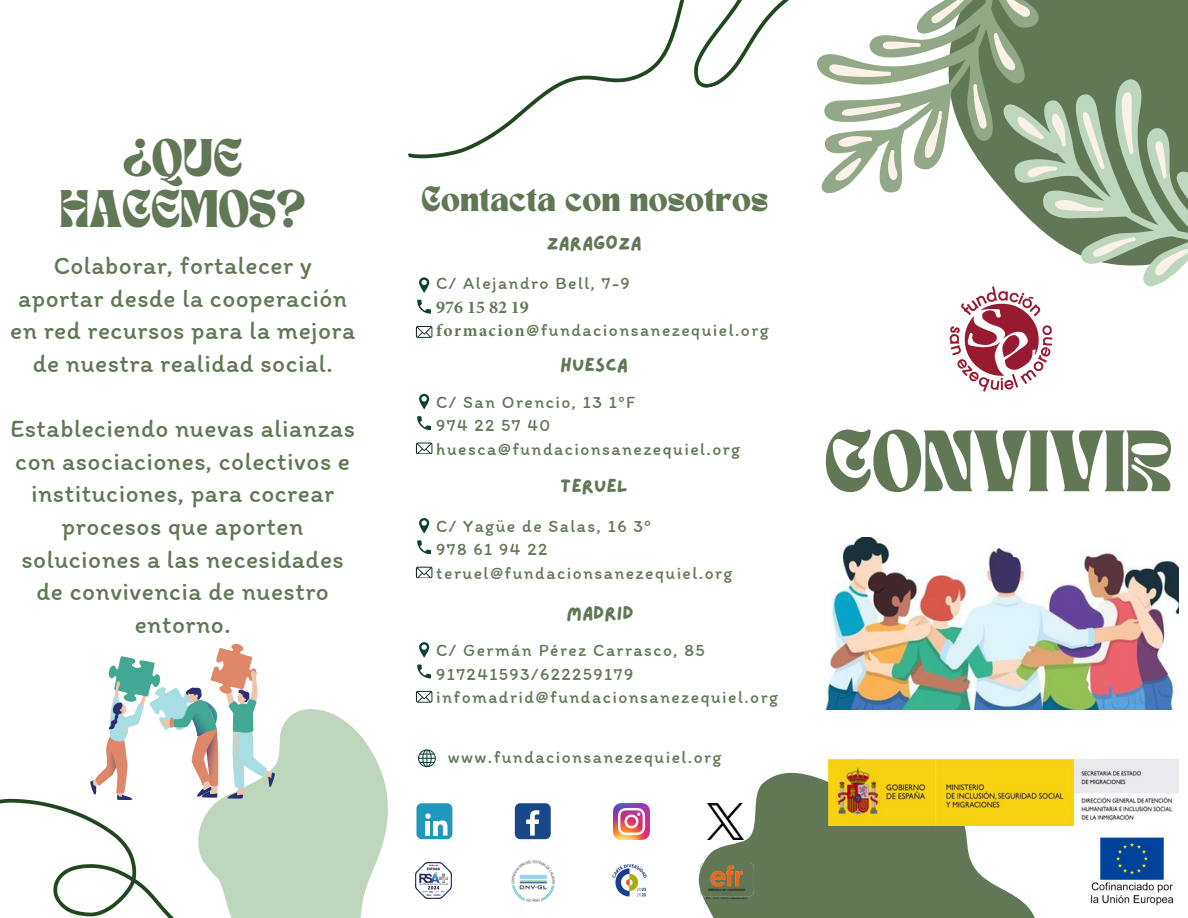
<style>
.page{position:relative;width:1188px;height:918px;background:#fff}
.page>*{position:absolute;margin:0;border:0;box-sizing:border-box;transform-origin:0 0}
.t1{font:60.75px "TANNIMBUS";color:#617755}
.t2{font:36.9px/50.7px "TANNIMBUS";color:#617755;text-align:center}
.t3{font:25.35px/32.5px "Itim";letter-spacing:.02em;color:#617755;text-align:center}
.t4{font:24.45px "TANNIMBUS";letter-spacing:.02em;color:#617755}
.t5{font:19.35px "Lazydog";color:#617755}
.t6{font:700 18px "Minion Pro";color:#617755}
.t7{font:17.55px/23.7px "Itim";letter-spacing:.085em;color:#617755}
.s1{font-family:"Minion Pro";font-weight:700}
</style>
<div class="page">
<svg style="left:408px;top:0;width:381px;height:159px"></svg>
<svg style="left:0;top:767px;width:453px;height:150px"></svg>
<img style="left:824px;top:538px;width:355px;height:172px">
<svg style="left:817px;top:54px;width:11px;height:139px"></svg>
<svg style="left:828px;top:0;width:360px;height:287px"></svg>
<svg style="left:623px;top:759px;width:473px;height:159px;fill:#617755"></svg>
<svg style="left:159px;top:690px;width:268px;height:228px;fill:#bdd6bd"></svg>
<svg style="left:417px;top:300px;width:14px;height:13px"></svg>
<svg style="left:419px;top:277px;width:10px;height:16px"></svg>
<svg style="left:416px;top:326px;width:16px;height:11px"></svg>
<svg style="left:418px;top:749px;width:18px;height:18px"></svg>
<svg style="left:417px;top:416px;width:14px;height:14px"></svg>
<svg style="left:419px;top:394px;width:10px;height:15px"></svg>
<svg style="left:416px;top:443px;width:16px;height:11px"></svg>
<svg style="left:417px;top:540px;width:14px;height:14px"></svg>
<svg style="left:419px;top:518px;width:10px;height:16px"></svg>
<svg style="left:416px;top:567px;width:16px;height:11px"></svg>
<svg style="left:417px;top:665px;width:14px;height:13px"></svg>
<svg style="left:419px;top:642px;width:10px;height:16px"></svg>
<svg style="left:416px;top:691px;width:16px;height:11px"></svg>
<img style="left:948px;top:286px;width:107px;height:106px">
<img style="left:829px;top:760px;width:350px;height:65px">
<svg style="left:90px;top:643px;width:185px;height:157px"></svg>
<div style="left:416px;top:803px;width:36px;height:36px;background:#2197bd;border-radius:5px"></div>
<svg style="left:425px;top:813px;width:23px;height:23px"></svg>
<div style="left:515px;top:803px;width:36px;height:36px;background:#1a4789;border-radius:5px"></div>
<svg style="left:526px;top:810px;width:13px;height:26px"></svg>
<img style="left:613px;top:803px;width:36px;height:36px">
<img style="left:708px;top:803px;width:35px;height:36px">
<img style="left:416px;top:862px;width:36px;height:36px">
<img style="left:511px;top:859px;width:44px;height:43px">
<img style="left:612px;top:862px;width:35px;height:36px">
<img style="left:700px;top:864px;width:53px;height:35px">
<img style="left:1089px;top:836px;width:85px;height:70px">
<p class="t2" style="left:60px;top:137px;width:247px">¿QUE<br>HACEMOS?</p>
<h1 class="t3" style="left:10px;top:249px;width:347px">Colaborar, fortalecer y aportar desde la cooperación en red recursos para la mejora de nuestra realidad social.</h1>
<h4 class="t3" style="left:10px;top:412px;width:346px">Estableciendo nuevas alianzas con asociaciones, colectivos e instituciones, para cocrear procesos que aporten soluciones a las necesidades de convivencia de nuestro entorno.</h4>
<h4 class="t4" style="left:421px;top:185px;width:348px">Contacta con nosotros</h4>
<p class="t5" style="left:546px;top:234px;width:97px">ZARAGOZA</p>
<p class="t7" style="left:436px;top:271px;width:195px">C/ Alejandro Bell, 7-9</p>
<p class="t6" style="left:436px;top:294px;width:94px">976 15 82 19</p>
<p class="t7" style="left:436px;top:318px;width:334px"><span class="s1">formacion</span>@fundacionsanezequiel.org</p>
<p class="t5" style="left:560px;top:355px;width:69px">HUESCA</p>
<p class="t7" style="left:436px;top:390px;width:306px">C/ San Orencio, 13 1ºF<br>974 22 57 40 huesca@fundacionsanezequiel.org</p>
<p class="t5" style="left:560px;top:476px;width:69px">TERUEL</p>
<p class="t7" style="left:436px;top:514px;width:298px">C/ Yagüe de Salas, 16 3º<br>978 61 94 22 teruel@fundacionsanezequiel.org</p>
<p class="t5" style="left:567px;top:604px;width:69px">MADRID</p>
<p class="t7" style="left:436px;top:638px;width:343px">C/ Germán Pérez Carrasco, 85<br>917241593/622259179 infomadrid@fundacionsanezequiel.org</p>
<h2 class="t7" style="left:448px;top:745px;width:275px">www.fundacionsanezequiel.org</h2>
<p class="t1" style="left:824px;top:427px;width:350px">CONVIVIR</p>
</div>
